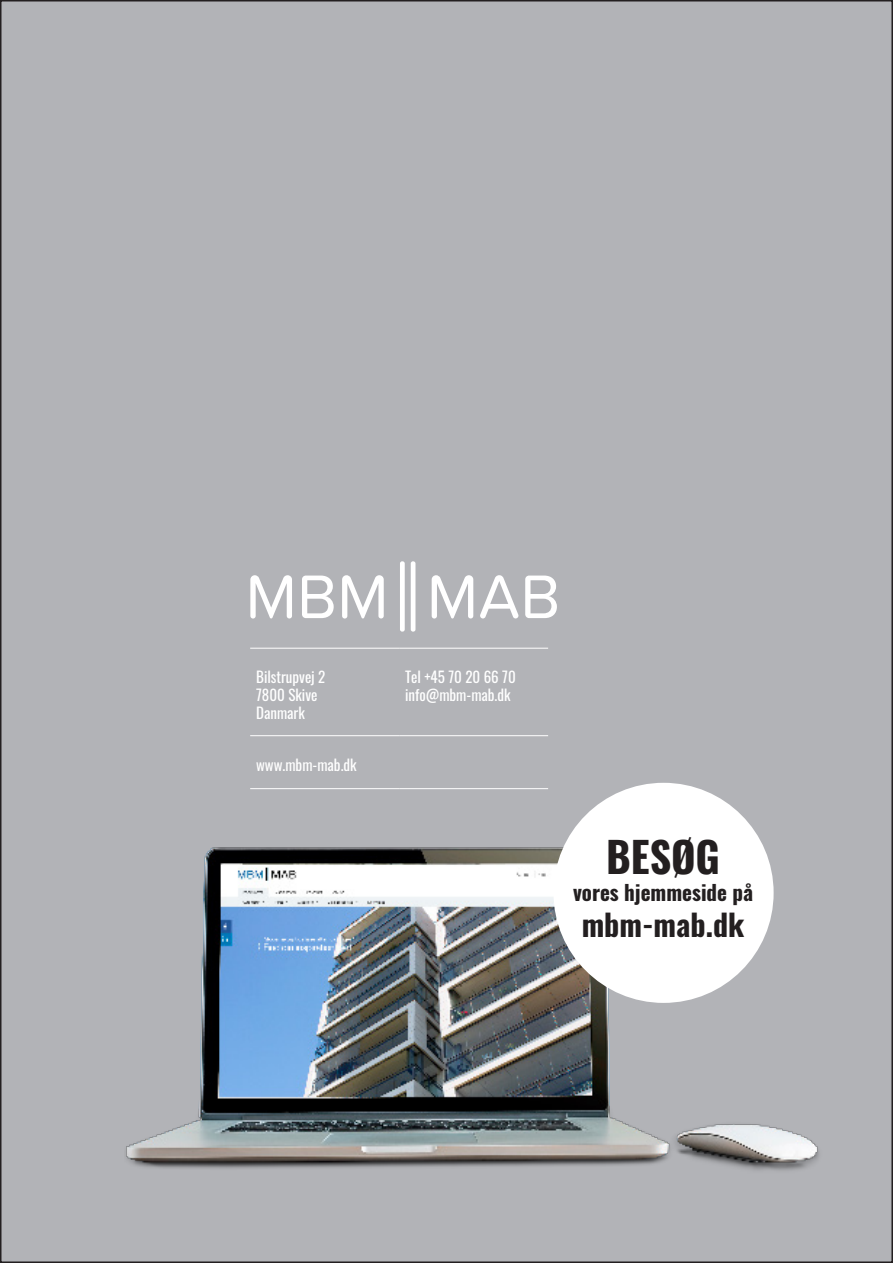
<style>
.page{position:relative;width:893px;height:1263px;background:#fff}
.page>*{position:absolute;margin:0;border:0;box-sizing:border-box;transform-origin:0 0}
.TOC_body_text{font:700 42px "Oswald";color:#231f20}
.TOC_body_text-2{font:700 30px "Oswald";color:#231f20}
.TOC_body_text-3{font:700 21px "Oswald";color:#231f20}
.TOC_body_text-4{font:15px "Oswald";color:#fff}
</style>
<div class="page">
<div style="left:1px;top:1px;width:891px;height:1261px;background:#b2b3b7"></div>
<img style="left:126px;top:847px;width:693px;height:324px">
<svg style="left:250px;top:575px;width:42px;height:43px"></svg>
<svg style="left:302px;top:575px;width:32px;height:43px"></svg>
<svg style="left:342px;top:575px;width:42px;height:43px"></svg>
<svg style="left:432px;top:575px;width:41px;height:43px"></svg>
<svg style="left:480px;top:575px;width:38px;height:43px"></svg>
<svg style="left:525px;top:575px;width:32px;height:43px"></svg>
<hr style="left:411px;top:561px;width:4px;height:70px;background:#fff;border-radius:2px">
<div style="left:400px;top:561px;width:5px;height:70px;background:#fff;border-radius:2px"></div>
<div style="left:553px;top:783px;width:221px;height:220px;background:#fff;border-radius:50%"></div>
<hr style="left:250px;top:648px;width:149px;height:1px;background:#fff">
<hr style="left:399px;top:648px;width:149px;height:1px;background:#fff">
<hr style="left:250px;top:735px;width:149px;height:1px;background:#fff">
<hr style="left:399px;top:735px;width:149px;height:1px;background:#fff">
<hr style="left:250px;top:788px;width:149px;height:1px;background:#fff">
<hr style="left:399px;top:788px;width:149px;height:1px;background:#fff">
<p class="TOC_body_text-4" style="left:256px;top:663px;width:71px">Bilstrupvej 2</p>
<p class="TOC_body_text-4" style="left:256px;top:681px;width:63px">7800 Skive</p>
<p class="TOC_body_text-4" style="left:256px;top:699px;width:50px">Danmark</p>
<p class="TOC_body_text-4" style="left:256px;top:752px;width:102px">www.mbm-mab.dk</p>
<p class="TOC_body_text-4" style="left:405px;top:663px;width:112px">Tel +45 70 20 66 70</p>
<p class="TOC_body_text-4" style="left:405px;top:681px;width:107px">info@mbm-mab.dk</p>
<p class="TOC_body_text" style="left:606px;top:820px;width:115px">BESØG</p>
<p class="TOC_body_text-3" style="left:573px;top:874px;width:181px">vores hjemmeside på</p>
<p class="TOC_body_text-2" style="left:582px;top:898px;width:164px">mbm-mab.dk</p>
</div>
